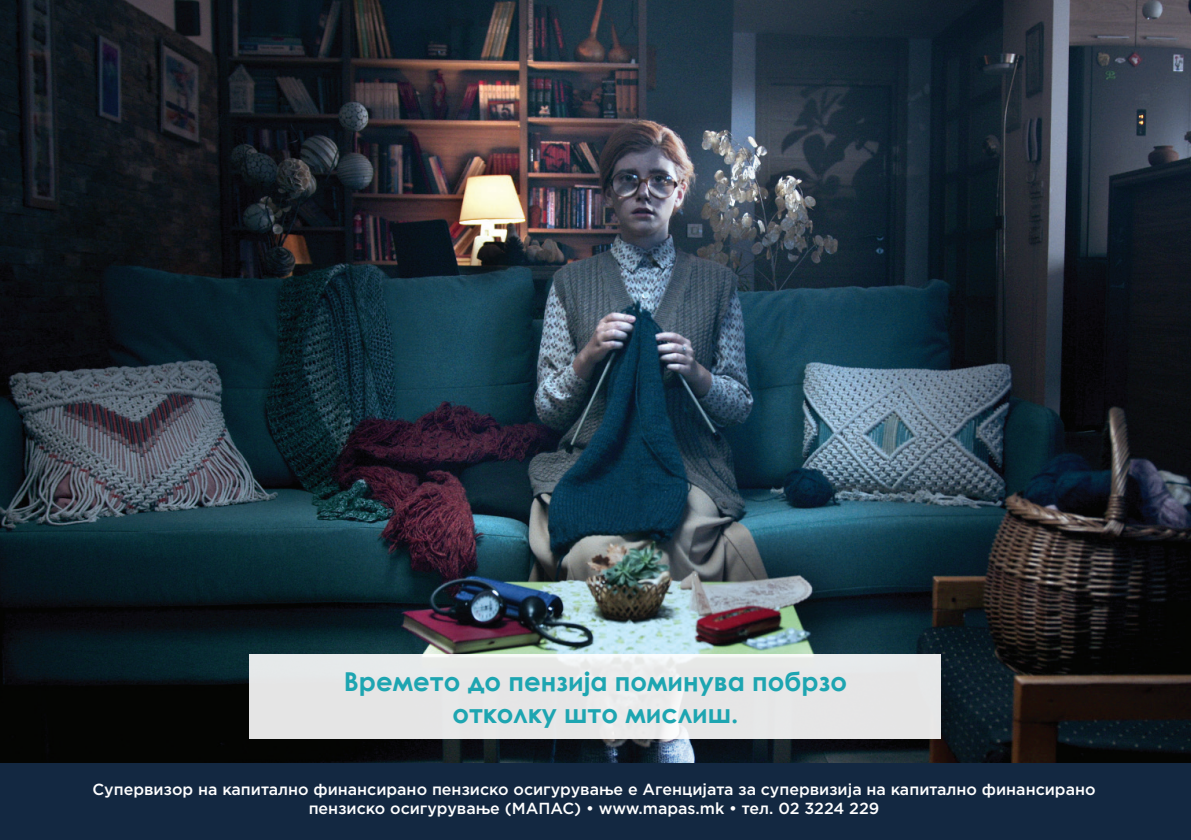
<style>
.page{position:relative;width:1191px;height:840px;background:#fff}
.page>*{position:absolute;margin:0;border:0;box-sizing:border-box;transform-origin:0 0}
.t1{font:700 26px/31.2px "Century Gothic";color:#1da5b1;text-align:center}
.t2{font:500 16px/19.2px "Gotham Pro";color:#fff;text-align:center}
.t3{font:16px "Gotham Pro";color:#fff}
</style>
<div class="page">
<img style="left:0;top:0;width:1191px;height:763px">
<div style="left:249px;top:653px;width:692px;height:85px;background:#e6e6e6"></div>
<div style="left:0;top:763px;width:1191px;height:76px;background:#132841"></div>
<h1 class="t1" style="left:344px;top:664px;width:504px">Времето до пензија поминува побрзо отколку што мислиш.</h1>
<p class="t2" style="left:92px;top:778px;width:1004px">Супервизор на капитално финансирано пензиско осигурување е Агенцијата за супервизија на капитално финансирано пензиско осигурување (МАПАС) • www.mapas.mk • тел. 02 3224 229</p>
<p class="t3" style="left:587px;top:792px;width:18px">14</p>
</div>
